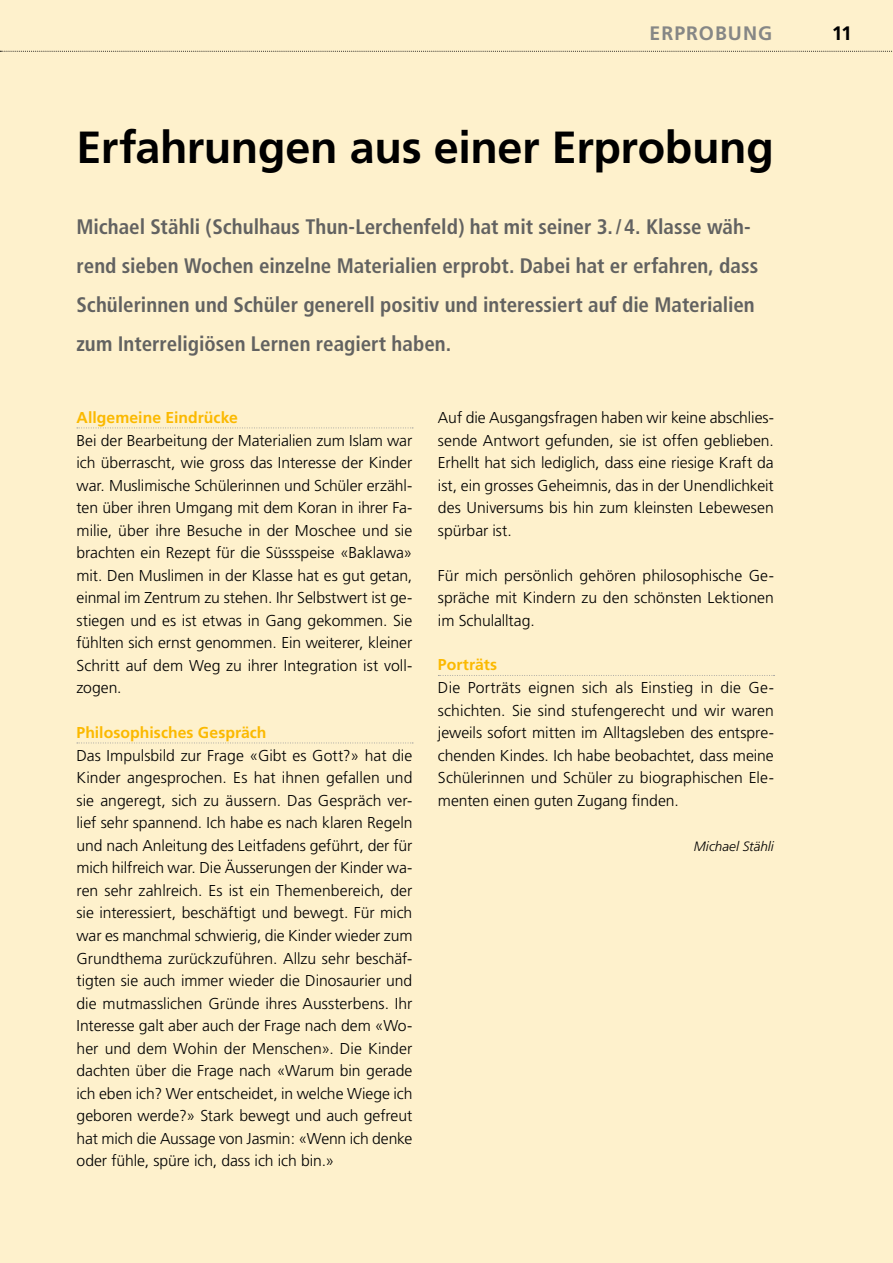
<style>
.page{position:relative;width:893px;height:1263px;background:#fef1cc}
.page>*{position:absolute;margin:0;border:0;box-sizing:border-box;transform-origin:0 0}
.t1{font:700 45px "Frutiger";letter-spacing:-.01em;color:#000}
.t2{font:700 condensed 21px/39px "Frutiger";color:#626261}
.t3{font:700 19.5px "Frutiger";letter-spacing:.05em;color:#868786}
.t4{font:700 19.5px "Frutiger";color:#000}
.t5{font:300 15.75px/22.5px "Frutiger";letter-spacing:-.005em;color:#000;text-align:justify}
.t6{font:700 15.75px "Frutiger";letter-spacing:.005em;color:#fbb900}
.t7{font:italic 300 13.5px "Frutiger";color:#000}
</style>
<div class="page">
<svg style="left:0;top:51px;width:892px;height:1px"></svg>
<svg style="left:77px;top:428px;width:336px;height:1px"></svg>
<svg style="left:77px;top:743px;width:336px;height:1px"></svg>
<svg style="left:438px;top:675px;width:336px;height:1px"></svg>
<p class="t3" style="left:650px;top:22px;width:124px">ERPROBUNG</p>
<p class="t4" style="left:832px;top:22px;width:22px">11</p>
<h1 class="t1" style="left:77px;top:120px;width:699px">Erfahrungen aus einer Erprobung</h1>
<p class="t2" style="left:77px;top:207px;width:683px">Michael Stähli (Schulhaus Thun-Lerchenfeld) hat mit seiner 3. / 4. Klasse wäh&shy;rend sieben Wochen einzelne Materialien erprobt. Dabei hat er erfahren, dass Schülerinnen und Schüler generell positiv und interessiert auf die Materialien zum Interreligiösen Lernen reagiert haben.</p>
<p class="t6" style="left:77px;top:408px;width:163px">Allgemeine Eindrücke</p>
<p class="t5" style="left:77px;top:429px;width:337px">Bei der Bearbeitung der Materialien zum Islam war ich überrascht, wie gross das Interesse der Kinder war. Muslimische Schülerinnen und Schüler erzähl&shy;ten über ihren Umgang mit dem Koran in ihrer Fa&shy;milie, über ihre Besuche in der Moschee und sie brachten ein Rezept für die Süssspeise «Baklawa» mit. Den Muslimen in der Klasse hat es gut getan, einmal im Zentrum zu stehen. Ihr Selbstwert ist ge&shy;stiegen und es ist etwas in Gang gekommen. Sie fühlten sich ernst genommen. Ein weiterer, kleiner Schritt auf dem Weg zu ihrer Integration ist voll&shy;zogen.</p>
<p class="t6" style="left:77px;top:723px;width:192px">Philosophisches Gespräch</p>
<p class="t5" style="left:77px;top:744px;width:337px">Das Impulsbild zur Frage «Gibt es Gott?» hat die Kinder angesprochen. Es hat ihnen gefallen und sie angeregt, sich zu äussern. Das Gespräch ver&shy;lief sehr spannend. Ich habe es nach klaren Regeln und nach Anleitung des Leitfadens geführt, der für mich hilfreich war. Die Äusserungen der Kinder wa&shy;ren sehr zahlreich. Es ist ein Themenbereich, der sie interessiert, beschäftigt und bewegt. Für mich war es manchmal schwierig, die Kinder wieder zum Grundthema zurückzuführen. Allzu sehr beschäf&shy;tigten sie auch immer wieder die Dinosaurier und die mutmasslichen Gründe ihres Aussterbens. Ihr Interesse galt aber auch der Frage nach dem «Wo&shy;her und dem Wohin der Menschen». Die Kinder dachten über die Frage nach «Warum bin gerade ich eben ich? Wer entscheidet, in welche Wiege ich geboren werde?» Stark bewegt und auch gefreut hat mich die Aussage von Jasmin: «Wenn ich denke oder fühle, spüre ich, dass ich ich bin.»</p>
<p class="t5" style="left:438px;top:407px;width:337px">Auf die Ausgangsfragen haben wir keine abschlies&shy;sende Antwort gefunden, sie ist offen geblieben.<br>Erhellt hat sich lediglich, dass eine riesige Kraft da ist, ein grosses Geheimnis, das in der Unendlichkeit des Universums bis hin zum kleinsten Lebewesen spürbar ist.</p>
<p class="t5" style="left:438px;top:564px;width:337px">Für mich persönlich gehören philosophische Ge&shy;spräche mit Kindern zu den schönsten Lektionen im Schulalltag.</p>
<p class="t6" style="left:438px;top:655px;width:61px">Porträts</p>
<p class="t5" style="left:438px;top:677px;width:337px">Die Porträts eignen sich als Einstieg in die Ge&shy;schichten. Sie sind stufengerecht und wir waren jeweils sofort mitten im Alltagsleben des entspre&shy;chenden Kindes. Ich habe beobachtet, dass meine Schülerinnen und Schüler zu biographischen Ele&shy;menten einen guten Zugang finden.</p>
<p class="t7" style="left:694px;top:838px;width:82px">Michael Stähli</p>
</div>
